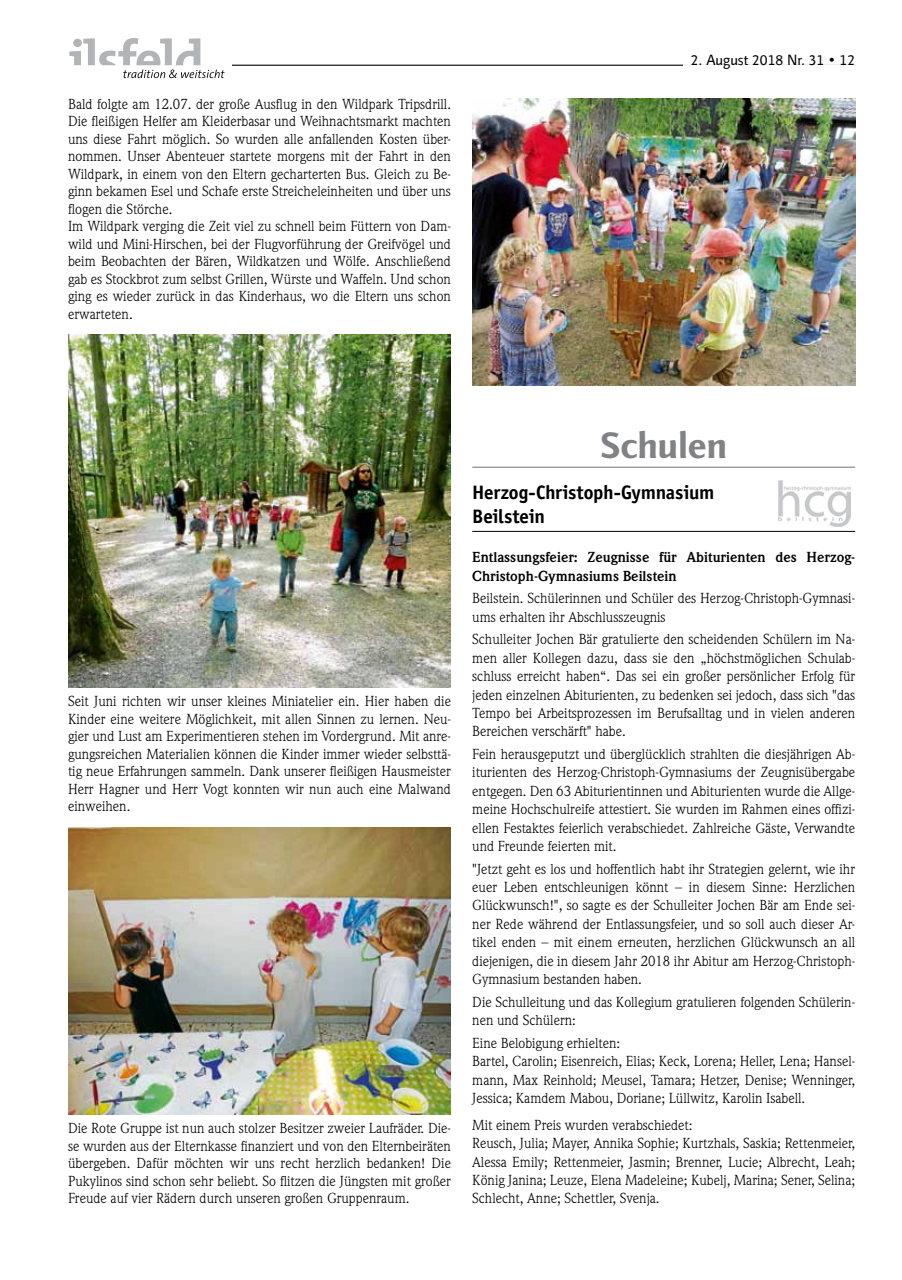
<style>
.page{position:relative;width:902px;height:1280px;background:#fff}
.page>*{position:absolute;margin:0;border:0;box-sizing:border-box;transform-origin:0 0}
.t1{font:700 37.5px "Linotype Finnegan";letter-spacing:-.005em;color:#808285}
.t2{font:700 19.5px/24px "Officina San ITC";letter-spacing:-.005em;color:#000}
.t3{font:15px "Linotype Finnegan";color:#000}
.t4{font:14.25px/18.5px "Weidemann";color:#000}
.t5{font:700 14.25px/18.5px "Weidemann";color:#000}
.s1{color:#fff}
</style>
<div class="page">
<img style="left:68px;top:335px;width:383px;height:352px">
<img style="left:68px;top:827px;width:383px;height:287px">
<img style="left:472px;top:99px;width:383px;height:287px">
<hr style="left:472px;top:467px;width:383px;height:1px;background:#808285">
<hr style="left:472px;top:531px;width:383px;height:1px;background:#000">
<img style="left:778px;top:480px;width:72px;height:47px">
<hr style="left:232px;top:65px;width:623px;height:1px;background:#000">
<div style="left:683px;top:64px;width:172px;height:5px;background:#fff"></div>
<svg style="left:69px;top:38px;width:155px;height:40px"></svg>
<p class="t4" style="left:68px;top:95px;width:384px;line-height:17.5px">Bald folgte am 12.07. der große Ausflug in den Wildpark Tripsdrill.<br>Die fleißigen Helfer am Kleiderbasar und Weihnachtsmarkt machten uns diese Fahrt möglich. So wurden alle anfallenden Kosten über&shy;nommen. Unser Abenteuer startete morgens mit der Fahrt in den Wildpark, in einem von den Eltern gecharterten Bus. Gleich zu Be&shy;ginn bekamen Esel und Schafe erste Streicheleinheiten und über uns flogen die Störche.<br>Im Wildpark verging die Zeit viel zu schnell beim Füttern von Dam&shy;wild und Mini-Hirschen, bei der Flugvorführung der Greifvögel und beim Beobachten der Bären, Wildkatzen und Wölfe. Anschließend gab es Stockbrot zum selbst Grillen, Würste und Waffeln. Und schon ging es wieder zurück in das Kinderhaus, wo die Eltern uns schon erwarteten.</p>
<p class="t3" style="left:683px;top:51px;width:174px"><span class="s1">0</span>2. August 2018 Nr. 31 • 12</p>
<p class="t4" style="left:68px;top:692px;width:384px;line-height:17.5px;text-align:justify">Seit Juni richten wir unser kleines Miniatelier ein. Hier haben die Kinder eine weitere Möglichkeit, mit allen Sinnen zu lernen. Neu&shy;gier und Lust am Experimentieren stehen im Vordergrund. Mit anre&shy;gungsreichen Materialien können die Kinder immer wieder selbsttä&shy;tig neue Erfahrungen sammeln. Dank unserer fleißigen Hausmeister Herr Hagner und Herr Vogt konnten wir nun auch eine Malwand einweihen.</p>
<p class="t4" style="left:68px;top:1120px;width:384px;line-height:17.5px;text-align:justify">Die Rote Gruppe ist nun auch stolzer Besitzer zweier Laufräder. Die&shy;se wurden aus der Elternkasse finanziert und von den Elternbeiräten übergeben. Dafür möchten wir uns recht herzlich bedanken! Die Pukylinos sind schon sehr beliebt. So flitzen die Jüngsten mit großer Freude auf vier Rädern durch unseren großen Gruppenraum.</p>
<h1 class="t1" style="left:600px;top:423px;width:128px">Schulen</h1>
<h2 class="t2" style="left:472px;top:480px;width:243px">Herzog-Christoph-Gymnasium<br>Beilstein</h2>
<p class="t5" style="left:472px;top:548px;width:384px">Entlassungsfeier: Zeugnisse für Abiturienten des Herzog-<br>Christoph-Gymnasiums Beilstein</p>
<p class="t4" style="left:472px;top:589px;width:384px">Beilstein. Schülerinnen und Schüler des Herzog-Christoph-Gymnasi&shy;ums erhalten ihr Abschlusszeugnis</p>
<p class="t4" style="left:472px;top:630px;width:384px;text-align:justify">Schulleiter Jochen Bär gratulierte den scheidenden Schülern im Na&shy;men aller Kollegen dazu, dass sie den „höchstmöglichen Schulab&shy;schluss erreicht haben“. Das sei ein großer persönlicher Erfolg für jeden einzelnen Abiturienten, zu bedenken sei jedoch, dass sich "das Tempo bei Arbeitsprozessen im Berufsalltag und in vielen anderen Bereichen verschärft" habe.</p>
<p class="t4" style="left:472px;top:745px;width:384px;text-align:justify">Fein herausgeputzt und überglücklich strahlten die diesjährigen Ab&shy;iturienten des Herzog-Christoph-Gymnasiums der Zeugnisübergabe entgegen. Den 63 Abiturientinnen und Abiturienten wurde die Allge&shy;meine Hochschulreife attestiert. Sie wurden im Rahmen eines offizi&shy;ellen Festaktes feierlich verabschiedet. Zahlreiche Gäste, Verwandte und Freunde feierten mit.</p>
<p class="t4" style="left:472px;top:859px;width:384px;text-align:justify">"Jetzt geht es los und hoffentlich habt ihr Strategien gelernt, wie ihr euer Leben entschleunigen könnt – in diesem Sinne: Herzlichen Glückwunsch!", so sagte es der Schulleiter Jochen Bär am Ende sei&shy;ner Rede während der Entlassungsfeier, und so soll auch dieser Ar&shy;tikel enden – mit einem erneuten, herzlichen Glückwunsch an all diejenigen, die in diesem Jahr 2018 ihr Abitur am Herzog-Christoph-Gymnasium bestanden haben.</p>
<p class="t4" style="left:472px;top:992px;width:384px">Die Schulleitung und das Kollegium gratulieren folgenden Schülerin&shy;nen und Schülern:</p>
<p class="t4" style="left:472px;top:1033px;width:384px">Eine Belobigung erhielten:<br>Bartel, Carolin; Eisenreich, Elias; Keck, Lorena; Heller, Lena; Hansel&shy;mann, Max Reinhold; Meusel, Tamara; Hetzer, Denise; Wenninger, Jessica; Kamdem Mabou, Doriane; Lüllwitz, Karolin Isabell.</p>
<p class="t4" style="left:472px;top:1115px;width:384px">Mit einem Preis wurden verabschiedet:<br>Reusch, Julia; Mayer, Annika Sophie; Kurtzhals, Saskia; Rettenmeier, Alessa Emily; Rettenmeier, Jasmin; Brenner, Lucie; Albrecht, Leah; König Janina; Leuze, Elena Madeleine; Kubelj, Marina; Sener, Selina; Schlecht, Anne; Schettler, Svenja.</p>
</div>
